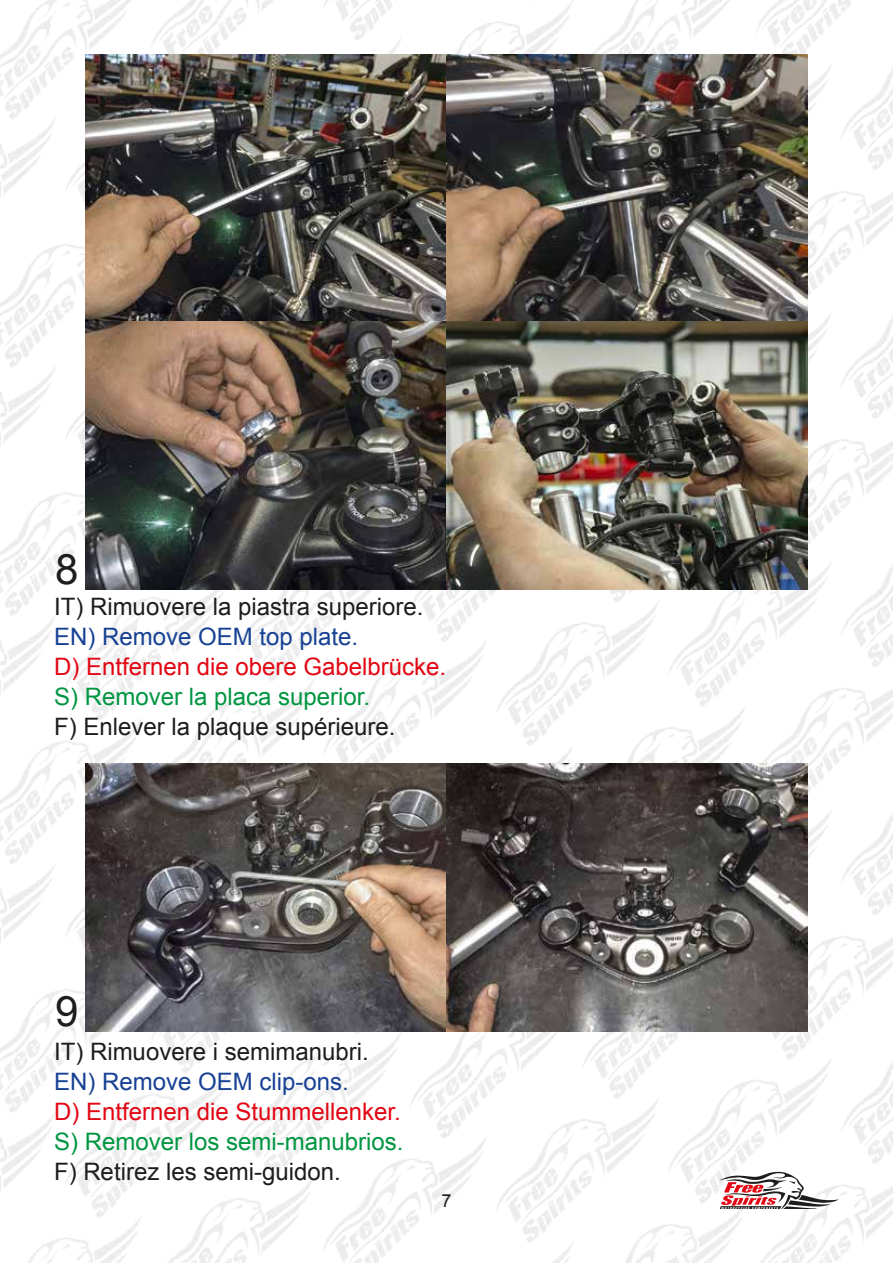
<style>
.page{position:relative;width:893px;height:1263px;background:#fff}
.page>*{position:absolute;margin:0;border:0;box-sizing:border-box;transform-origin:0 0}
.t1{font:42px "Arial";color:#1d1d1b}
.t2{font:24px "Arial";color:#1d1d1b}
.t3{font:24px "Arial";color:#e30613}
.t4{font:24px "Arial";color:#009641}
.t5{font:24px "Arial";color:#164194}
.t6{font:18px "Arial";color:#1d1d1b}
</style>
<div class="page">
<img style="left:0;top:0;width:893px;height:1262px">
<img style="left:85px;top:54px;width:723px;height:536px">
<img style="left:85px;top:764px;width:723px;height:268px">
<h1 class="t1" style="left:55px;top:542px;width:25px">8</h1>
<p class="t2" style="left:54px;top:591px;width:371px">IT) Rimuovere la piastra superiore.</p>
<p class="t5" style="left:54px;top:621px;width:306px">EN) Remove OEM top plate.</p>
<p class="t3" style="left:54px;top:651px;width:394px">D) Entfernen die obere Gabelbrücke.</p>
<p class="t4" style="left:54px;top:681px;width:318px">S) Remover la placa superior.</p>
<p class="t2" style="left:54px;top:711px;width:343px">F) Enlever la plaque supérieure.</p>
<h1 class="t1" style="left:55px;top:983px;width:25px">9</h1>
<p class="t2" style="left:54px;top:1036px;width:316px">IT) Rimuovere i semimanubri.</p>
<p class="t5" style="left:54px;top:1066px;width:296px">EN) Remove OEM clip-ons.</p>
<p class="t3" style="left:54px;top:1096px;width:348px">D) Entfernen die Stummellenker.</p>
<p class="t4" style="left:54px;top:1126px;width:351px">S) Remover los semi-manubrios.</p>
<p class="t2" style="left:54px;top:1156px;width:288px">F) Retirez les semi-guidon.</p>
<p class="t6" style="left:441px;top:1189px;width:12px">7</p>
</div>
